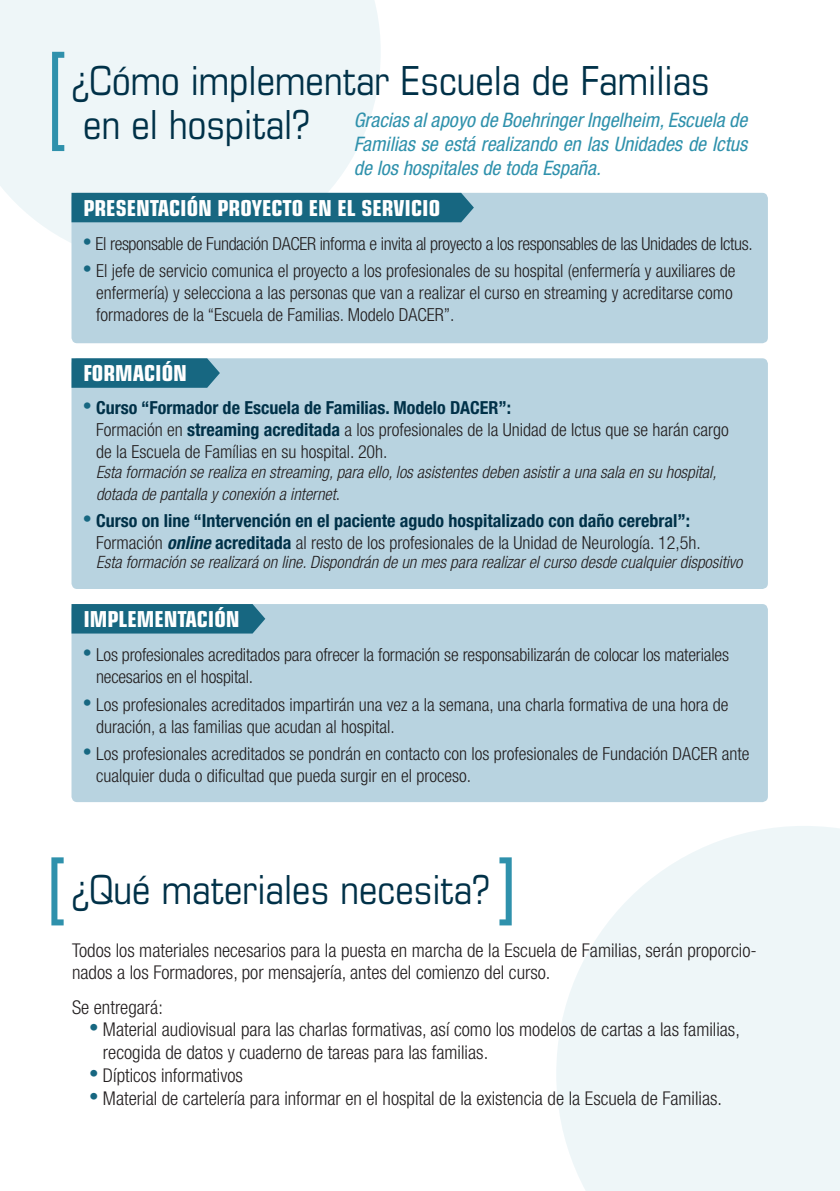
<style>
.page{position:relative;width:840px;height:1191px;background:#fff}
.page>*{position:absolute;margin:0;border:0;box-sizing:border-box;transform-origin:0 0}
.Apartat{font:condensed 40px/44px "Eurostile LT Std";color:#003148}
.Apartat-2{font:700 condensed 22px "Eurostile LT Std";color:#fff}
.Text{font:italic condensed 20px/24px "Helvetica Neue LT Pro";color:#2f91ac;text-align:justify}
.Text-2{font:300 condensed 19px/22.8px "Helvetica Neue LT Pro";color:#231f20}
.Text-3{font:300 condensed 18px/22px "Helvetica Neue LT Pro";color:#231f20}
.Text-4{font:700 condensed 18px/22px "Helvetica Neue LT Pro";color:#003148}
.Text-5{font:300 condensed 18px "Helvetica Neue LT Pro";letter-spacing:-.02em;color:#231f20}
.Text-6{font:italic 300 condensed 17px/22px "Helvetica Neue LT Pro";color:#231f20}
.s1{color:#176781}
.s2{font-weight:700;color:#003148}
.s3{font-style:normal;font-size:18px}
.s4{font-weight:300;color:#176781}
.s5{font-weight:300;color:#231f20}
.s6{font-style:italic}
</style>
<div class="page">
<svg style="left:556px;top:826px;width:283px;height:365px;background:#f0f7f8"></svg>
<div style="left:0;top:0;width:380px;height:243px;background:#eef6f8"></div>
<div style="left:71px;top:193px;width:696px;height:150px;background:#b8d3e0;border-radius:6px"></div>
<div style="left:71px;top:358px;width:696px;height:231px;background:#b8d3e0;border-radius:6px"></div>
<div style="left:71px;top:604px;width:696px;height:198px;background:#b8d3e0;border-radius:6px"></div>
<svg style="left:51px;top:857px;width:13px;height:68px"></svg>
<svg style="left:499px;top:857px;width:12px;height:68px"></svg>
<div style="left:71px;top:193px;width:402px;height:29px;background:#176781"></div>
<svg style="left:71px;top:358px;width:149px;height:30px;background:#216d87"></svg>
<div style="left:71px;top:604px;width:194px;height:29px;background:#176781"></div>
<svg style="left:52px;top:52px;width:12px;height:99px"></svg>
<p class="Apartat" style="left:72px;top:58px;width:638px">¿Cómo implementar Escuela de Familias en el hospital?</p>
<p class="Text" style="left:353px;top:108px;width:395px">Gracias al apoyo de Boehringer Ingelheim, Escuela de Familias se está realizando en las Unidades de Ictus de los hospitales de toda España.</p>
<p class="Apartat-2" style="left:83px;top:195px;width:358px">PRESENTACIÓN PROYECTO EN EL SERVICIO</p>
<p class="Text-5" style="left:83px;top:233px;width:671px"><span class="s1">•</span> El responsable de Fundación DACER informa e invita al proyecto a los responsables de las Unidades de Ictus.</p>
<p class="Text-3" style="left:96px;top:260px;width:640px;text-indent:-13px"><span class="s1">•</span> El jefe de servicio comunica el proyecto a los profesionales de su hospital (enfermería y auxiliares de enfermería) y selecciona a las personas que van a realizar el curso en streaming y acreditarse como formadores de la “Escuela de Familias. Modelo DACER”.</p>
<p class="Apartat-2" style="left:83px;top:360px;width:105px">FORMACIÓN</p>
<p class="Text-3" style="left:96px;top:397px;width:634px;text-indent:-13px"><span class="s1">•</span> <span class="s2">Curso “Formador de Escuela de Familias. Modelo DACER”:<br></span>Formación en <span class="s2">streaming acreditada</span> a los profesionales de la Unidad de Ictus que se harán cargo de la Escuela de Famílias en su hospital. 20h.</p>
<p class="Text-6" style="left:96px;top:460px;width:621px">Esta formación se realiza en streaming, para ello, los asistentes deben asistir a una sala en su hospital, dotada de pantalla y conexión a internet<span class="s3">.</span></p>
<p class="Text-4" style="left:96px;top:510px;width:605px;text-indent:-13px"><span class="s4">•</span> Curso on line “Intervención en el paciente agudo hospitalizado con daño cerebral”:<br><span class="s5">Formación</span> <span class="s6">online</span> acreditada <span class="s5">al resto de los profesionales de la Unidad de Neurología. 12,5h.</span></p>
<p class="Text-6" style="left:96px;top:551px;width:647px">Esta formación se realizará on line. Dispondrán de un mes para realizar el curso desde cualquier dispositivo</p>
<p class="Apartat-2" style="left:83px;top:606px;width:158px">IMPLEMENTACIÓN</p>
<p class="Text-3" style="left:96px;top:643px;width:634px;text-indent:-13px"><span class="s1">•</span> Los profesionales acreditados para ofrecer la formación se responsabilizarán de colocar los materiales necesarios en el hospital.</p>
<p class="Text-3" style="left:96px;top:693px;width:633px;text-indent:-13px"><span class="s1">•</span> Los profesionales acreditados impartirán una vez a la semana, una charla formativa de una hora de duración, a las familias que acudan al hospital.</p>
<p class="Text-3" style="left:96px;top:743px;width:654px;text-indent:-13px"><span class="s1">•</span> Los profesionales acreditados se pondrán en contacto con los profesionales de Fundación DACER ante cualquier duda o dificultad que pueda surgir en el proceso.</p>
<p class="Apartat" style="left:72px;top:867px;width:419px">¿Qué materiales necesita?</p>
<p class="Text-2" style="left:72px;top:938px;width:685px">Todos los materiales necesarios para la puesta en marcha de la Escuela de Familias, serán proporcio&shy;nados a los Formadores, por mensajería, antes del comienzo del curso.</p>
<p class="Text-2" style="left:72px;top:995px;width:92px">Se entregará:</p>
<p class="Text-2" style="left:103px;top:1018px;width:638px;text-indent:-14px"><span class="s1">•</span> Material audiovisual para las charlas formativas, así como los modelos de cartas a las familias, recogida de datos y cuaderno de tareas para las familias.</p>
<p class="Text-2" style="left:89px;top:1063px;width:155px"><span class="s1">•</span> Dípticos informativos</p>
<p class="Text-2" style="left:89px;top:1086px;width:634px"><span class="s1">•</span> Material de cartelería para informar en el hospital de la existencia de la Escuela de Familias.</p>
</div>
